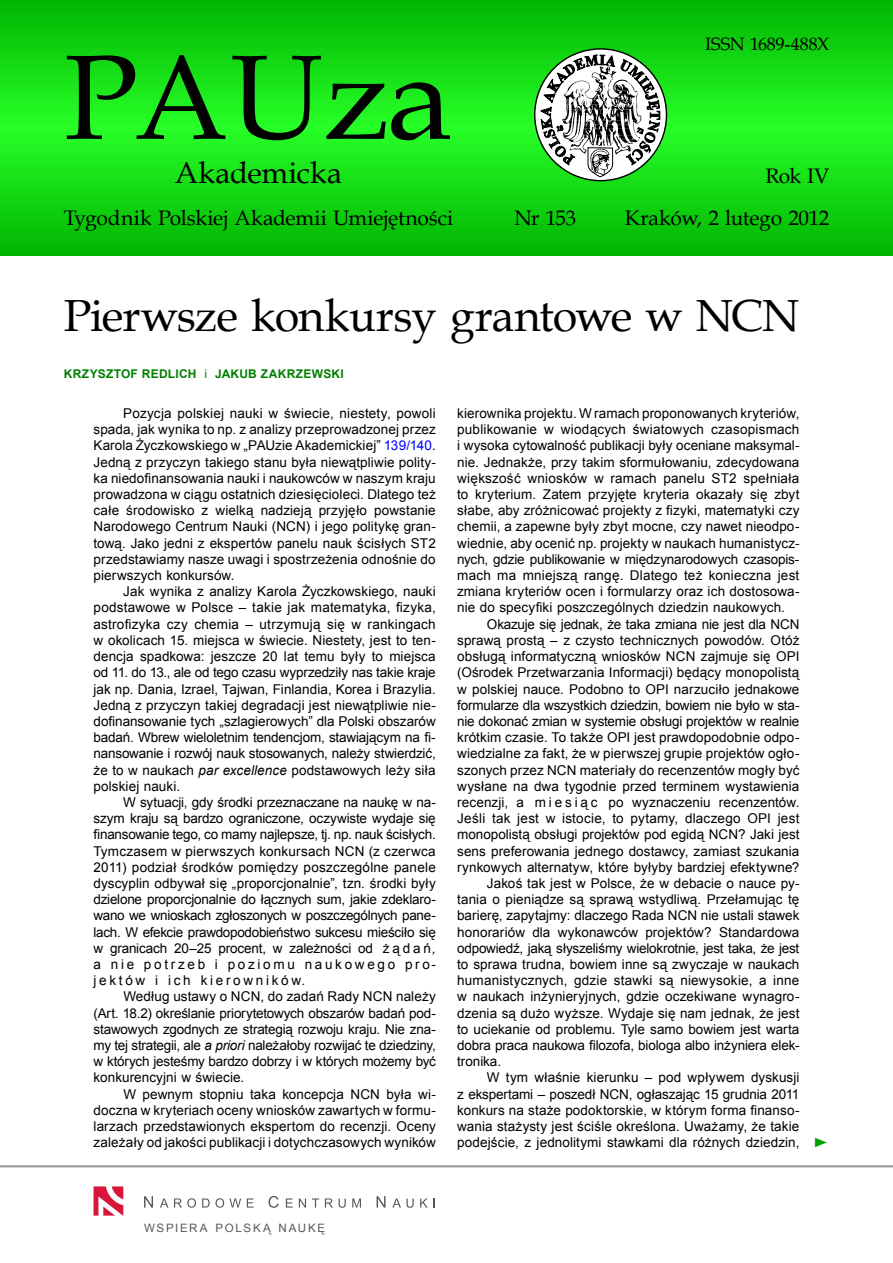
<style>
.page{position:relative;width:893px;height:1263px;background:#fff}
.page>*{position:absolute;margin:0;border:0;box-sizing:border-box;transform-origin:0 0}
.t1{font:120px "Book Antiqua";letter-spacing:-.01em;color:#000}
.t2{font:45px "Book Antiqua";letter-spacing:-.015em;color:#000}
.t3{font:30px "Book Antiqua";color:#000}
.t4{font:21px/42.2px "Book Antiqua";letter-spacing:-.01em;color:#000;text-align:right}
.t5{font:18px "Book Antiqua";letter-spacing:-.005em;color:#000}
.t6{font:13.5px/16.2px "Arial";letter-spacing:.005em;color:#000;text-align:justify}
.t7{font:13.5px "Arial";letter-spacing:-.015em;color:#000}
.t8{font:13.5px "Arial";letter-spacing:-.02em;color:#000}
.t9{font:13.5px "Times New Roman";color:#00a000;scale:1.22 1}
.t10{font:700 12px "Arial";letter-spacing:.02em;color:#008000}
.t11{font:11.55px "Arial";letter-spacing:.15em;color:#58585a}
.s1{font-weight:400}
.s2{color:#00f}
.s3{font-style:italic}
</style>
<div class="page">
<svg style="left:0;top:0;width:893px;height:255px;background:#13d813"></svg>
<hr style="left:0;top:1165px;width:893px;height:2px;background:#9c9d9f">
<svg style="left:535px;top:49px;width:131px;height:132px"></svg>
<svg style="left:540px;top:46px;width:120px;height:131px"></svg>
<svg style="left:94px;top:1186px;width:29px;height:29px"></svg>
<svg style="left:144px;top:1196px;width:9px;height:11px"></svg>
<svg style="left:160px;top:1198px;width:8px;height:9px"></svg>
<svg style="left:174px;top:1198px;width:22px;height:10px"></svg>
<svg style="left:202px;top:1198px;width:39px;height:10px"></svg>
<svg style="left:247px;top:1198px;width:7px;height:9px"></svg>
<svg style="left:268px;top:1196px;width:11px;height:12px"></svg>
<svg style="left:286px;top:1198px;width:7px;height:9px"></svg>
<svg style="left:299px;top:1198px;width:7px;height:9px"></svg>
<svg style="left:312px;top:1198px;width:7px;height:9px"></svg>
<svg style="left:325px;top:1198px;width:8px;height:9px"></svg>
<svg style="left:339px;top:1198px;width:7px;height:10px"></svg>
<svg style="left:352px;top:1198px;width:9px;height:9px"></svg>
<svg style="left:377px;top:1196px;width:9px;height:11px"></svg>
<svg style="left:392px;top:1198px;width:22px;height:10px"></svg>
<svg style="left:420px;top:1198px;width:15px;height:9px"></svg>
<h1 class="t1" style="left:64px;top:14px;width:390px">PAUza</h1>
<h3 class="t3" style="left:175px;top:152px;width:169px">Akademicka</h3>
<h3 class="t4" style="left:64px;top:196px;width:391px">Tygodnik Polskiej Akademii Umiejętności</h3>
<h3 class="t4" style="left:514px;top:196px;width:63px">Nr 153</h3>
<h3 class="t5" style="left:705px;top:32px;width:126px">ISSN 1689-488X</h3>
<h3 class="t4" style="left:625px;top:154px;width:206px">Rok IV<br>Kraków, 2 lutego 2012</h3>
<h2 class="t2" style="left:64px;top:285px;width:737px">Pierwsze konkursy grantowe w NCN</h2>
<p class="t10" style="left:64px;top:365px;width:281px">KRZYSZTOF REDLICH <span class="s1">i</span> JAKUB ZAKRZEWSKI</p>
<p class="t6" style="left:94px;top:405px;width:344px;text-indent:30px">Pozycja polskiej nauki w świecie, niestety, powoli spada, jak wynika to np. z analizy przeprowadzonej przez Karola Życzkowskiego w „PAUzie Akademickiej” <span class="s2">139/140</span>.<br>Jedną z przyczyn takiego stanu była niewątpliwie polity&shy;ka niedofinansowania nauki i naukowców w naszym kraju prowadzona w ciągu ostatnich dziesięcioleci. Dlatego też całe środowisko z wielką nadzieją przyjęło powstanie Narodowego Centrum Nauki (NCN) i jego politykę gran&shy;tową. Jako jedni z ekspertów panelu nauk ścisłych ST2 przedstawiamy nasze uwagi i spostrzeżenia odnośnie do pierwszych konkursów.</p>
<p class="t6" style="left:94px;top:584px;width:344px;text-indent:30px">Jak wynika z analizy Karola Życzkowskiego, nauki podstawowe w Polsce – takie jak matematyka, fizyka, astrofizyka czy chemia – utrzymują się w rankingach w okolicach 15. miejsca w świecie. Niestety, jest to ten&shy;dencja spadkowa: jeszcze 20 lat temu były to miejsca od 11. do 13., ale od tego czasu wyprzedziły nas takie kraje jak np. Dania, Izrael, Tajwan, Finlandia, Korea i Brazylia.<br>Jedną z przyczyn takiej degradacji jest niewątpliwie nie&shy;dofinansowanie tych „szlagierowych” dla Polski obszarów badań. Wbrew wieloletnim tendencjom, stawiającym na fi&shy;nansowanie i rozwój nauk stosowanych, należy stwierdzić, że to w naukach <span class="s3">par excellence</span> podstawowych leży siła polskiej nauki.</p>
<p class="t6" style="left:94px;top:794px;width:344px;text-indent:30px">W sytuacji, gdy środki przeznaczane na naukę w na&shy;szym kraju są bardzo ograniczone, oczywiste wydaje się finansowanie tego, co mamy najlepsze, tj. np. nauk ścisłych.<br>Tymczasem w pierwszych konkursach NCN (z czerwca 2011) podział środków pomiędzy poszczególne panele dyscyplin odbywał się „proporcjonalnie”, tzn. środki były dzielone proporcjonalnie do łącznych sum, jakie zdeklaro&shy;wano we wnioskach zgłoszonych w poszczególnych pane&shy;lach. W efekcie prawdopodobieństwo sukcesu mieściło się w granicach 20–25 procent, w zależności od ż ą d a ń<span class="s3">, </span>a nie potrzeb i poziomu naukowego pro&shy;jektów i ich kierowników<span class="s3">.</span></p>
<p class="t6" style="left:94px;top:989px;width:344px;text-indent:30px">Według ustawy o NCN, do zadań Rady NCN należy (Art. 18.2) określanie priorytetowych obszarów badań pod&shy;stawowych zgodnych ze strategią rozwoju kraju. Nie zna&shy;my tej strategii, ale <span class="s3">a priori</span> należałoby rozwijać te dziedziny, w których jesteśmy bardzo dobrzy i w których możemy być konkurencyjni w świecie.</p>
<p class="t6" style="left:94px;top:1086px;width:344px;text-indent:30px">W pewnym stopniu taka koncepcja NCN była wi&shy;doczna w kryteriach oceny wniosków zawartych w formu&shy;larzach przedstawionych ekspertom do recenzji. Oceny zależały od jakości publikacji i dotychczasowych wyników</p>
<p class="t6" style="left:457px;top:405px;width:344px">kierownika projektu. W ramach proponowanych kryteriów, publikowanie w wiodących światowych czasopismach i wysoka cytowalność publikacji były oceniane maksymal&shy;nie. Jednakże, przy takim sformułowaniu, zdecydowana większość wniosków w ramach panelu ST2 spełniała to kryterium. Zatem przyjęte kryteria okazały się zbyt słabe, aby zróżnicować projekty z fizyki, matematyki czy chemii, a zapewne były zbyt mocne, czy nawet nieodpo&shy;wiednie, aby ocenić np. projekty w naukach humanistycz&shy;nych, gdzie publikowanie w międzynarodowych czasopis&shy;mach ma mniejszą rangę. Dlatego też konieczna jest zmiana kryteriów ocen i formularzy oraz ich dostosowa&shy;nie do specyfiki poszczególnych dziedzin naukowych.</p>
<p class="t8" style="left:487px;top:615px;width:314px">Okazuje się jednak, że taka zmiana nie jest dla NCN</p>
<p class="t6" style="left:457px;top:632px;width:344px">sprawą prostą – z czysto technicznych powodów. Otóż</p>
<p class="t6" style="left:457px;top:648px;width:344px">obsługą informatyczną wniosków NCN zajmuje się OPI</p>
<p class="t6" style="left:457px;top:665px;width:344px">(Ośrodek Przetwarzania Informacji) będący monopolistą</p>
<p class="t6" style="left:457px;top:681px;width:344px">w polskiej nauce. Podobno to OPI narzuciło jednakowe</p>
<p class="t7" style="left:457px;top:696px;width:344px">formularze dla wszystkich dziedzin, bowiem nie było w sta-</p>
<p class="t7" style="left:457px;top:712px;width:344px">nie dokonać zmian w systemie obsługi projektów w realnie</p>
<p class="t6" style="left:457px;top:729px;width:344px">krótkim czasie. To także OPI jest prawdopodobnie odpo-</p>
<p class="t6" style="left:457px;top:746px;width:344px">wiedzialne za fakt, że w pierwszej grupie projektów ogło-</p>
<p class="t6" style="left:457px;top:762px;width:344px">szonych przez NCN materiały do recenzentów mogły być</p>
<p class="t6" style="left:457px;top:778px;width:344px">wysłane na dwa tygodnie przed terminem wystawienia</p>
<p class="t6" style="left:457px;top:794px;width:344px">recenzji, a m i e s i ą c po wyznaczeniu recenzentów.</p>
<p class="t6" style="left:457px;top:810px;width:344px">Jeśli tak jest w istocie, to pytamy, dlaczego OPI jest</p>
<p class="t6" style="left:457px;top:827px;width:344px">monopolistą obsługi projektów pod egidą NCN? Jaki jest</p>
<p class="t6" style="left:457px;top:843px;width:344px">sens preferowania jednego dostawcy, zamiast szukania</p>
<p class="t6" style="left:457px;top:859px;width:344px">rynkowych alternatyw, które byłyby bardziej efektywne?</p>
<p class="t6" style="left:487px;top:875px;width:314px">Jakoś tak jest w Polsce, że w debacie o nauce py-</p>
<p class="t6" style="left:457px;top:891px;width:344px">tania o pieniądze są sprawą wstydliwą. Przełamując tę</p>
<p class="t6" style="left:457px;top:908px;width:344px">barierę, zapytajmy: dlaczego Rada NCN nie ustali stawek</p>
<p class="t6" style="left:457px;top:924px;width:344px">honorariów dla wykonawców projektów? Standardowa</p>
<p class="t7" style="left:457px;top:939px;width:344px">odpowiedź, jaką słyszeliśmy wielokrotnie, jest taka, że jest</p>
<p class="t6" style="left:457px;top:956px;width:344px">to sprawa trudna, bowiem inne są zwyczaje w naukach</p>
<p class="t6" style="left:457px;top:972px;width:344px">humanistycznych, gdzie stawki są niewysokie, a inne</p>
<p class="t6" style="left:457px;top:989px;width:344px">w naukach inżynieryjnych, gdzie oczekiwane wynagro-</p>
<p class="t6" style="left:457px;top:1005px;width:344px">dzenia są dużo wyższe. Wydaje się nam jednak, że jest</p>
<p class="t6" style="left:457px;top:1021px;width:344px">to uciekanie od problemu. Tyle samo bowiem jest warta</p>
<p class="t7" style="left:457px;top:1036px;width:344px">dobra praca naukowa filozofa, biologa albo inżyniera elek-</p>
<p class="t6" style="left:457px;top:1053px;width:45px">tronika.</p>
<p class="t6" style="left:487px;top:1070px;width:314px">W tym właśnie kierunku – pod wpływem dyskusji</p>
<p class="t6" style="left:457px;top:1086px;width:344px">z ekspertami – poszedł NCN, ogłaszając 15 grudnia 2011</p>
<p class="t6" style="left:457px;top:1102px;width:344px">konkurs na staże podoktorskie, w którym forma finanso-</p>
<p class="t6" style="left:457px;top:1118px;width:344px">wania stażysty jest ściśle określona. Uważamy, że takie</p>
<p class="t6" style="left:457px;top:1134px;width:344px">podejście, z jednolitymi stawkami dla różnych dziedzin,</p>
<p class="t9" style="left:813px;top:1133px;width:15px">►</p>
<p class="t11" style="left:144px;top:1221px;width:183px">WSPIERA POLSKĄ NAUKĘ</p>
</div>
